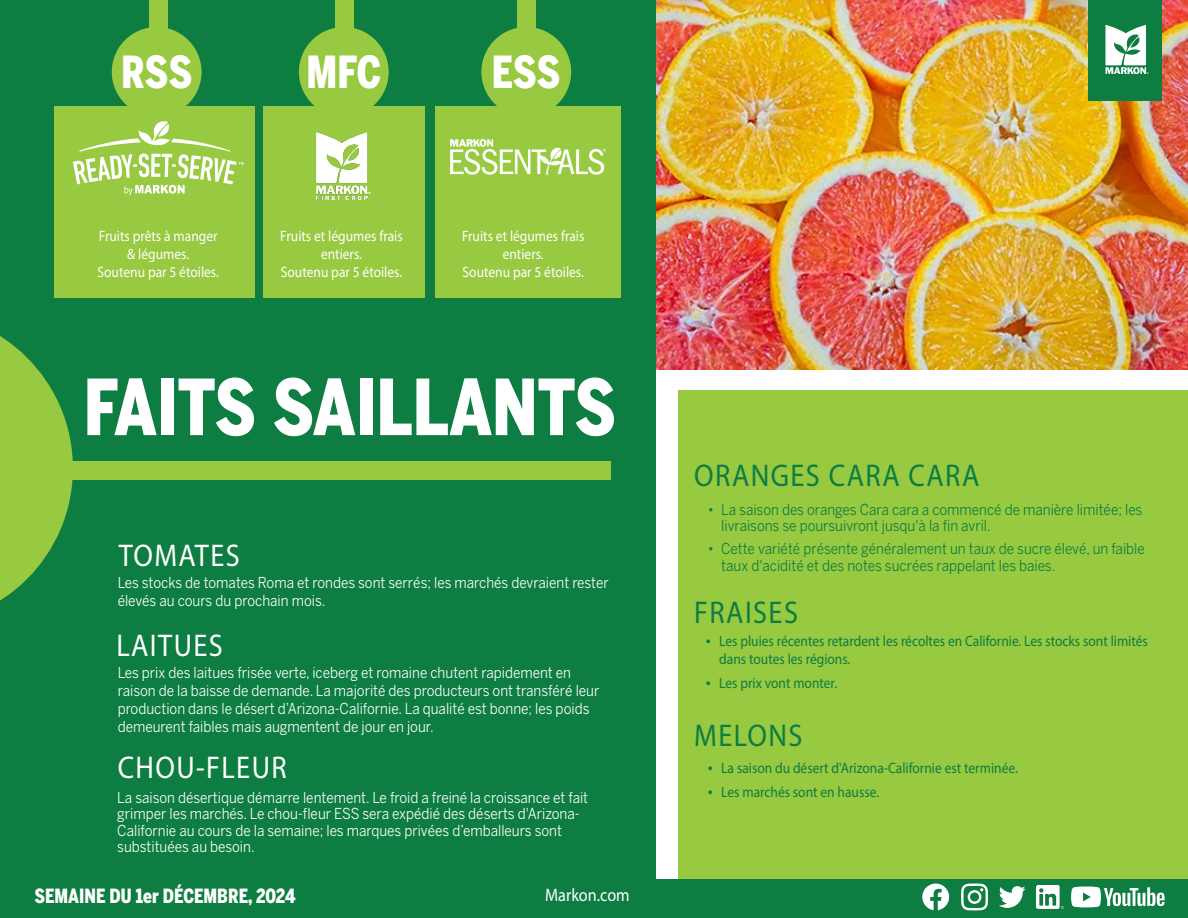
<style>
.page{position:relative;width:1188px;height:918px;background:#fff}
.page>*{position:absolute;margin:0;border:0;box-sizing:border-box;transform-origin:0 0}
.t1{font:900 76.5px "Benton Sans Cond";color:#fff;scale:.9 1}
.t2{font:900 43.95px "Benton Sans Cond";letter-spacing:-.01em;color:#fff;scale:.9 1}
.t3{font:31.5px "Myriad Pro";letter-spacing:.05em;color:#0d7d41;scale:.9 1}
.t4{font:31.5px "Myriad Pro";letter-spacing:.05em;color:#fff;scale:.9 1}
.t5{font:900 19.5px "Benton Sans Cond";color:#fff;scale:.9 1}
.t6{font:18px "Myriad Pro";color:#fff;scale:.9 1}
.t7{font:15px/18px "Benton Sans";color:#fff;scale:.9 1}
.t8{font:15px/16.5px "Benton Sans";color:#0d7d41;scale:.9 1}
.t9{font:15px/18px "Myriad Pro";color:#0d7d41;scale:.9 1}
.t10{font:15px/18px "Myriad Pro";color:#fff;text-align:center;scale:.9 1}
.s1{font-size:18px}
</style>
<div class="page">
<img style="left:655px;top:0;width:533px;height:369px">
<div style="left:0;top:0;width:655px;height:918px;background:#0d7d41"></div>
<div style="left:1089px;top:0;width:73px;height:100px;background:#0d7d41"></div>
<svg style="left:0;top:336px;width:73px;height:265px"></svg>
<div style="left:0;top:461px;width:610px;height:18px;background:#97c941"></div>
<div style="left:678px;top:390px;width:510px;height:528px;background:#97c941"></div>
<div style="left:0;top:879px;width:1188px;height:39px;background:#0d7d41"></div>
<svg style="left:922px;top:884px;width:27px;height:26px"></svg>
<svg style="left:961px;top:884px;width:27px;height:26px"></svg>
<svg style="left:999px;top:886px;width:27px;height:22px"></svg>
<img style="left:1036px;top:886px;width:27px;height:22px">
<svg style="left:1071px;top:887px;width:94px;height:20px"></svg>
<svg style="left:1105px;top:25px;width:44px;height:48px"></svg>
<div style="left:149px;top:0;width:18px;height:39px;background:#97c941"></div>
<div style="left:335px;top:0;width:18px;height:39px;background:#97c941"></div>
<div style="left:517px;top:0;width:18px;height:39px;background:#97c941"></div>
<div style="left:112px;top:27px;width:90px;height:90px;background:#97c941;border-radius:50%"></div>
<div style="left:299px;top:27px;width:90px;height:90px;background:#97c941;border-radius:50%"></div>
<div style="left:481px;top:27px;width:90px;height:90px;background:#97c941;border-radius:50%"></div>
<div style="left:54px;top:106px;width:201px;height:191px;background:#97c941"></div>
<div style="left:263px;top:106px;width:162px;height:191px;background:#97c941"></div>
<div style="left:435px;top:106px;width:186px;height:191px;background:#97c941"></div>
<svg style="left:73px;top:121px;width:171px;height:74px"></svg>
<img style="left:317px;top:132px;width:54px;height:68px">
<img style="left:450px;top:140px;width:155px;height:35px">
<h2 class="t2" style="left:121px;top:46px;width:81px">RSS</h2>
<h2 class="t2" style="left:307px;top:46px;width:84px">MFC</h2>
<h2 class="t2" style="left:492px;top:46px;width:78px">ESS</h2>
<p class="t10" style="left:97px;top:227px;width:136px">Fruits prêts à manger &amp; légumes.<br>Soutenu par 5 étoiles.</p>
<p class="t10" style="left:280px;top:227px;width:138px">Fruits et légumes frais entiers.<br>Soutenu par 5 étoiles.</p>
<p class="t10" style="left:462px;top:227px;width:138px">Fruits et légumes frais entiers.<br>Soutenu par 5 étoiles.</p>
<h1 class="t1" style="left:84px;top:362px;width:593px">FAITS SAILLANTS</h1>
<h3 class="t4" style="left:119px;top:536px;width:136px">TOMATES</h3>
<p class="t7" style="left:118px;top:573px;width:547px">Les stocks de tomates Roma et rondes sont serrés; les marchés devraient rester élevés au cours du prochain mois.</p>
<h3 class="t4" style="left:116px;top:626px;width:120px">LAITUES</h3>
<p class="t7" style="left:118px;top:664px;width:537px">Les prix des laitues frisée verte, iceberg et romaine chutent rapidement en raison de la baisse de demande. La majorité des producteurs ont transféré leur production dans le désert d’Arizona-Californie. La qualité est bonne; les poids demeurent faibles mais augmentent de jour en jour.</p>
<h3 class="t4" style="left:118px;top:748px;width:189px">CHOU-FLEUR</h3>
<p class="t7" style="left:117px;top:789px;width:525px;line-height:16.5px">La saison désertique démarre lentement. Le froid a freiné la croissance et fait grimper les marchés. Le chou-fleur ESS sera expédié des déserts d'Arizona-Californie au cours de la semaine; les marques privées d’emballeurs sont substituées au besoin.</p>
<h3 class="t5" style="left:34px;top:884px;width:292px">SEMAINE DU 1er DÉCEMBRE, 2024</h3>
<p class="t6" style="left:545px;top:883px;width:96px">Markon.com</p>
<h3 class="t3" style="left:694px;top:456px;width:318px">ORANGES CARA CARA</h3>
<p class="t8" style="left:721px;top:501px;width:469px;text-indent:-14px">• La saison des oranges Cara cara a commencé de manière limitée; les livraisons se poursuivront jusqu'à la fin avril.</p>
<p class="t8" style="left:721px;top:540px;width:472px;text-indent:-14px">• Cette variété présente généralement un taux de sucre élevé, un faible taux d'acidité et des notes sucrées rappelant les baies.</p>
<h3 class="t3" style="left:694px;top:593px;width:117px">FRAISES</h3>
<p class="t9" style="left:719px;top:631px;width:478px;text-indent:-14px"><span class="s1">•</span> Les pluies récentes retardent les récoltes en Californie. Les stocks sont limités dans toutes les régions.</p>
<p class="t9" style="left:706px;top:674px;width:147px"><span class="s1">•</span> Les prix vont monter.</p>
<h3 class="t3" style="left:694px;top:716px;width:122px">MELONS</h3>
<p class="t9" style="left:708px;top:758px;width:346px"><span class="s1">•</span> La saison du désert d'Arizona-Californie est terminée.</p>
<p class="t9" style="left:708px;top:783px;width:192px"><span class="s1">•</span> Les marchés sont en hausse.</p>
</div>
